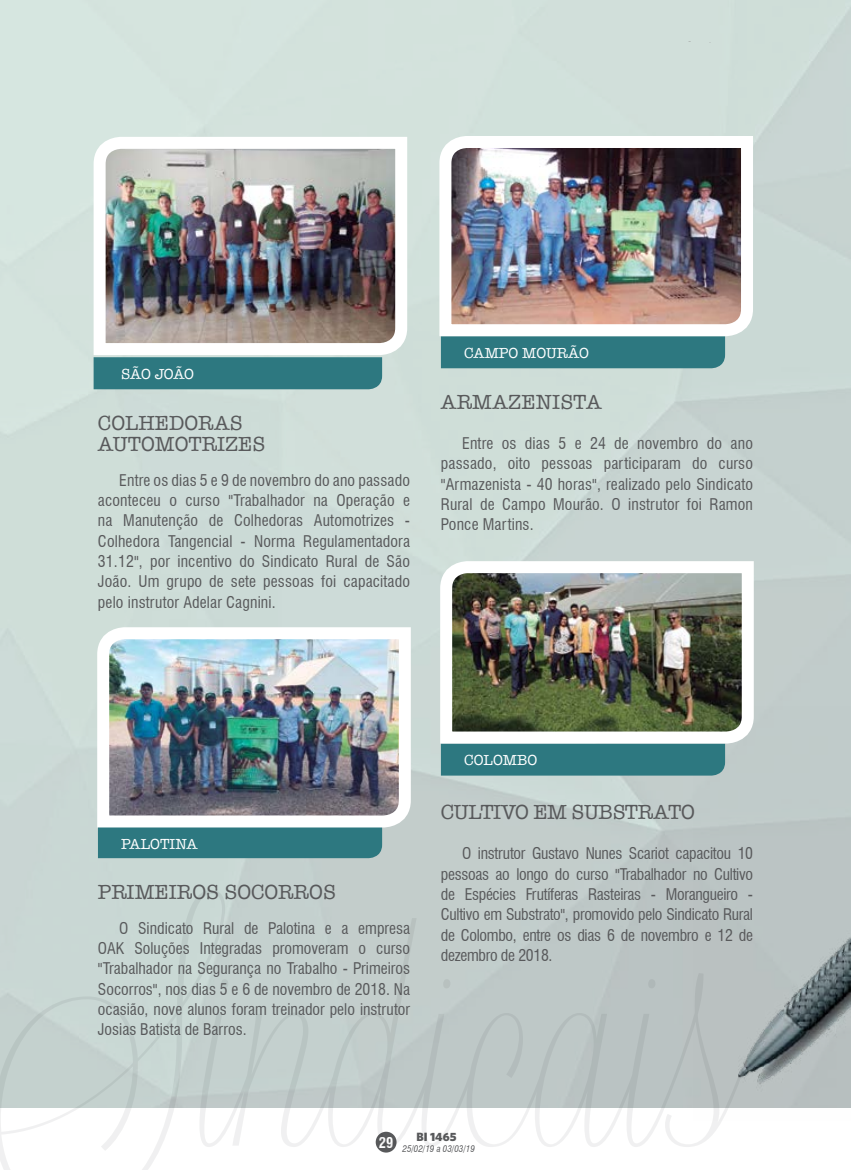
<style>
.page{position:relative;width:851px;height:1170px;background:#fff}
.page>*{position:absolute;margin:0;border:0;box-sizing:border-box;transform-origin:0 0}
.t1{font:21px/21px "American Typewriter";color:#58595b}
.t2{font:21px "American Typewriter";letter-spacing:-.02em;color:#58595b}
.t3{font:condensed 15.75px/20.2px "Swiss 721 BT";color:#58595b;text-align:justify}
.t4{font:15px "American Typewriter";color:#fff}
.t5{font:700 condensed 14.4px "Swiss 721 BT";color:#fff}
.t6{font:900 12px "Whitney HTF";color:#58595b}
.t7{font:italic condensed 9px "Swiss 721 BT";color:#58595b}
</style>
<div class="page">
<div style="left:375px;top:1131px;width:21px;height:21px;background:#58595b;border-radius:50%"></div>
<img style="left:0;top:0;width:850px;height:1107px">
<img style="left:693px;top:706px;width:157px;height:402px">
<div style="left:94px;top:361px;width:288px;height:28px;background:#2d7880"></div>
<div style="left:441px;top:342px;width:284px;height:26px;background:#2d7880"></div>
<div style="left:98px;top:833px;width:284px;height:25px;background:#2d7880"></div>
<div style="left:441px;top:749px;width:284px;height:26px;background:#2d7880"></div>
<img style="left:88px;top:131px;width:325px;height:230px">
<img style="left:433px;top:130px;width:326px;height:212px">
<img style="left:91px;top:621px;width:326px;height:212px">
<img style="left:434px;top:555px;width:325px;height:194px">
<p class="t4" style="left:121px;top:362px;width:74px">SÃO JOÃO</p>
<h1 class="t1" style="left:98px;top:411px;width:169px">COLHEDORAS<br>AUTOMOTRIZES</h1>
<p class="t3" style="left:98px;top:470px;width:313px;text-indent:21px">Entre os dias 5 e 9 de novembro do ano passado aconteceu o curso "Trabalhador na Operação e na Manutenção de Colhedoras Automotrizes - Colhedora Tangencial - Norma Regulamentadora 31.12", por incentivo do Sindicato Rural de São João. Um grupo de sete pessoas foi capacitado pelo instrutor Adelar Cagnini.</p>
<p class="t4" style="left:464px;top:341px;width:126px">CAMPO MOURÃO</p>
<h1 class="t1" style="left:441px;top:390px;width:162px">ARMAZENISTA</h1>
<p class="t3" style="left:441px;top:433px;width:313px;text-indent:21px">Entre os dias 5 e 24 de novembro do ano passado, oito pessoas participaram do curso "Armazenista - 40 horas", realizado pelo Sindicato Rural de Campo Mourão. O instrutor foi Ramon Ponce Martins.</p>
<p class="t4" style="left:121px;top:832px;width:78px">PALOTINA</p>
<h1 class="t1" style="left:98px;top:880px;width:239px">PRIMEIROS SOCORROS</h1>
<p class="t3" style="left:98px;top:917px;width:313px;text-indent:21px">O Sindicato Rural de Palotina e a empresa OAK Soluções Integradas promoveram o curso "Trabalhador na Segurança no Trabalho - Primeiros Socorros", nos dias 5 e 6 de novembro de 2018. Na ocasião, nove alunos foram treinador pelo instrutor Josias Batista de Barros.</p>
<p class="t4" style="left:464px;top:748px;width:75px">COLOMBO</p>
<h1 class="t2" style="left:441px;top:795px;width:255px">CULTIVO EM SUBSTRATO</h1>
<p class="t3" style="left:441px;top:843px;width:313px;text-indent:21px">O instrutor Gustavo Nunes Scariot capacitou 10 pessoas ao longo do curso "Trabalhador no Cultivo de Espécies Frutíferas Rasteiras - Morangueiro - Cultivo em Substrato", promovido pelo Sindicato Rural de Colombo, entre os dias 6 de novembro e 12 de dezembro de 2018.</p>
<p class="t5" style="left:379px;top:1133px;width:16px">29</p>
<p class="t6" style="left:416px;top:1128px;width:41px">BI 1465</p>
<p class="t7" style="left:402px;top:1143px;width:74px">25/02/19 a 03/03/19</p>
</div>
